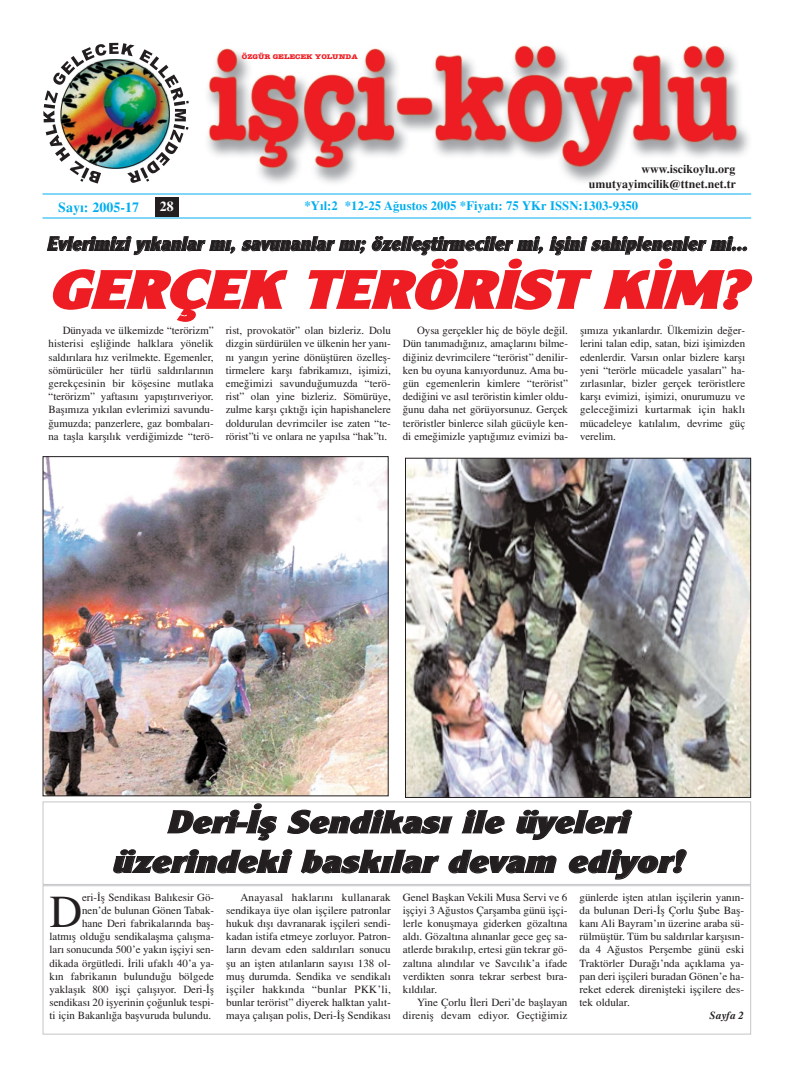
<style>
.page{position:relative;width:794px;height:1077px;background:#fff}
.page>*{position:absolute;margin:0;border:0;box-sizing:border-box;transform-origin:0 0}
.t1{font:italic 700 55px "Clearface Got Ex";color:#ee1d23;scale:1.2 1}
.t2{font:45.8px "Times Turk";color:#231f20}
.t3{font:italic 700 33px/39.6px "Clearface Got Ex";color:#231f20;text-align:center;scale:1.2 1}
.t4{font:italic 700 20.5px "Clearface Got Ex";color:#231f20}
.t5{font:14px "Times Turk B";color:#00aeef}
.t6{font:14px "Times Turk B";color:#fff}
.t7{font:12.8px "Times Turk B";color:#00aeef}
.t8{font:12px/15px "Times Turk B";color:#231f20;text-align:right}
.t9{font:11px/13.2px "Times Turk";color:#231f20;text-align:justify}
.t10{font:11px "Times Turk BI";color:#231f20}
.t11{font:700 6.8px "American Typewriter";color:#ee1d23;scale:1.15 1}
</style>
<div class="page">
<img style="left:208px;top:45px;width:541px;height:138px">
<img style="left:43px;top:43px;width:146px;height:141px">
<div style="left:43px;top:885px;width:708px;height:150px;border:1px solid #c5c6c8"></div>
<div style="left:155px;top:197px;width:24px;height:20px;background:#231f20"></div>
<hr style="left:43px;top:194px;width:708px;height:1px;background:#00aeef">
<hr style="left:43px;top:218px;width:708px;height:1px;background:#00aeef">
<img style="left:45px;top:458px;width:342px;height:336px">
<div style="left:43px;top:456px;width:346px;height:340px;border:1px solid #231f20"></div>
<img style="left:407px;top:460px;width:342px;height:336px">
<div style="left:405px;top:458px;width:346px;height:340px;border:1px solid #231f20"></div>
<div style="left:43px;top:801px;width:708px;height:84px;border:1px solid #c5c6c8"></div>
<p class="t11" style="left:242px;top:55px;width:102px">ÖZGÜR GELECEK YOLUNDA</p>
<p class="t8" style="left:589px;top:163px;width:149px">www.iscikoylu.org umutyayimcilik@ttnet.net.tr</p>
<p class="t5" style="left:58px;top:201px;width:82px">Say›: 2005-17</p>
<p class="t6" style="left:160px;top:200px;width:15px">28</p>
<p class="t7" style="left:304px;top:201px;width:335px">*Y›l:2 *12-25 A¤ustos 2005 *Fiyat›: 75 YKr ISSN:1303-9350</p>
<h3 class="t4" style="left:47px;top:237px;width:706px">Evlerimizi y›kanlar m›, savunanlar m›; özellefltirmeciler mi, iflini sahiplenenler mi...</h3>
<h1 class="t1" style="left:48px;top:271px;width:592px">GERÇEK TERÖR‹ST K‹M?</h1>
<p class="t9" style="left:49px;top:325px;width:167px;text-indent:14px">Dünyada ve ülkemizde “terörizm” histerisi eflli¤inde halklara yönelik sald›r›lara h›z verilmekte. Egemenler, sömürücüler her türlü sald›r›lar›n›n gerekçesinin bir köflesine mutlaka “terörizm” yaftas›n› yap›flt›r›veriyor.<br>Bafl›m›za y›k›lan evlerimizi savundu-¤umuzda; panzerlere, gaz bombalar›- na taflla karfl›l›k verdi¤imizde “terö-</p>
<p class="t9" style="left:226px;top:325px;width:167px">rist, provokatör” olan bizleriz. Dolu dizgin sürdürülen ve ülkenin her yan›- n› yang›n yerine dönüfltüren özellefl&shy;tirmelere karfl› fabrikam›z›, iflimizi, eme¤imizi savundu¤umuzda “terö&shy;rist” olan yine bizleriz. Sömürüye, zulme karfl› ç›kt›¤› için hapishanelere doldurulan devrimciler ise zaten “te&shy;rörist”ti ve onlara ne yap›lsa “hak”t›.</p>
<p class="t9" style="left:403px;top:325px;width:167px;text-indent:14px">Oysa gerçekler hiç de böyle de¤il.<br>Dün tan›mad›¤›n›z, amaçlar›n› bilme&shy;di¤iniz devrimcilere “terörist” denilir&shy;ken bu oyuna kan›yordunuz. Ama bu&shy;gün egemenlerin kimlere “terörist” dedi¤ini ve as›l teröristin kimler oldu-¤unu daha net görüyorsunuz. Gerçek teröristler binlerce silah gücüyle ken&shy;di eme¤imizle yapt›¤›m›z evimizi ba-</p>
<p class="t9" style="left:580px;top:325px;width:167px">fl›m›za y›kanlard›r. Ülkemizin de¤er&shy;lerini talan edip, satan, bizi iflimizden edenlerdir. Vars›n onlar bizlere karfl› yeni “terörle mücadele yasalar›” ha&shy;z›rlas›nlar, bizler gerçek teröristlere karfl› evimizi, iflimizi, onurumuzu ve gelece¤imizi kurtarmak için hakl› mücadeleye kat›lal›m, devrime güç verelim.</p>
<h3 class="t3" style="left:111px;top:805px;width:484px">Deri-‹fl Sendikas› ile üyeleri üzerindeki bask›lar devam ediyor!</h3>
<p class="t9" style="left:50px;top:891px;width:166px;text-align:right">eri-‹fl Sendikas› Bal›kesir Gö-<br>nen’de bulunan Gönen Tabak-<br>hane Deri fabrikalar›nda bafl-<br>latm›fl oldu¤u sendikalaflma çal›flma&shy;lar› sonucunda 500’e yak›n iflçiyi sen&shy;dikada örgütledi. ‹rili ufakl› 40’a ya&shy;k›n fabrikan›n bulundu¤u bölgede yaklafl›k 800 iflçi çal›fl›yor. Deri-‹fl sendikas› 20 iflyerinin ço¤unluk tespi&shy;ti için Bakanl›¤a baflvuruda bulundu.</p>
<p class="t9" style="left:226px;top:891px;width:166px;text-indent:14px">Anayasal haklar›n› kullanarak sendikaya üye olan iflçilere patronlar hukuk d›fl› davranarak iflçileri sendi&shy;kadan istifa etmeye zorluyor. Patron&shy;lar›n devam eden sald›r›lar› sonucu flu an iflten at›lanlar›n say›s› 138 ol&shy;mufl durumda. Sendika ve sendikal› iflçiler hakk›nda “bunlar PKK’li, bunlar terörist” diyerek halktan yal›t&shy;maya çal›flan polis, Deri-‹fl Sendikas›</p>
<p class="t9" style="left:403px;top:891px;width:166px">Genel Baflkan Vekili Musa Servi ve 6 iflçiyi 3 A¤ustos Çarflamba günü iflçi&shy;lerle konuflmaya giderken gözalt›na ald›. Gözalt›na al›nanlar gece geç sa&shy;atlerde b›rak›l›p, ertesi gün tekrar gö&shy;zalt›na al›nd›lar ve Savc›l›k’a ifade verdikten sonra tekrar serbest b›ra&shy;k›ld›lar.</p>
<h2 class="t2" style="left:50px;top:895px;width:34px">D</h2>
<p class="t9" style="left:403px;top:997px;width:166px;text-align:right">Yine Çorlu ‹leri Deri’de bafllayan direnifl devam ediyor. Geçti¤imiz</p>
<p class="t9" style="left:580px;top:891px;width:166px">günlerde iflten at›lan iflçilerin yan›n&shy;da bulunan Deri-‹fl Çorlu fiube Bafl&shy;kan› Ali Bayram’›n üzerine araba sü&shy;rülmüfltür. Tüm bu sald›r›lar karfl›s›n&shy;da 4 A¤ustos Perflembe günü eski Traktörler Dura¤›’nda aç›klama ya&shy;pan deri iflçileri buradan Gönen’e ha&shy;reket ederek direniflteki iflçilere des&shy;tek oldular.</p>
<p class="t10" style="left:710px;top:1012px;width:36px">Sayfa 2</p>
</div>
